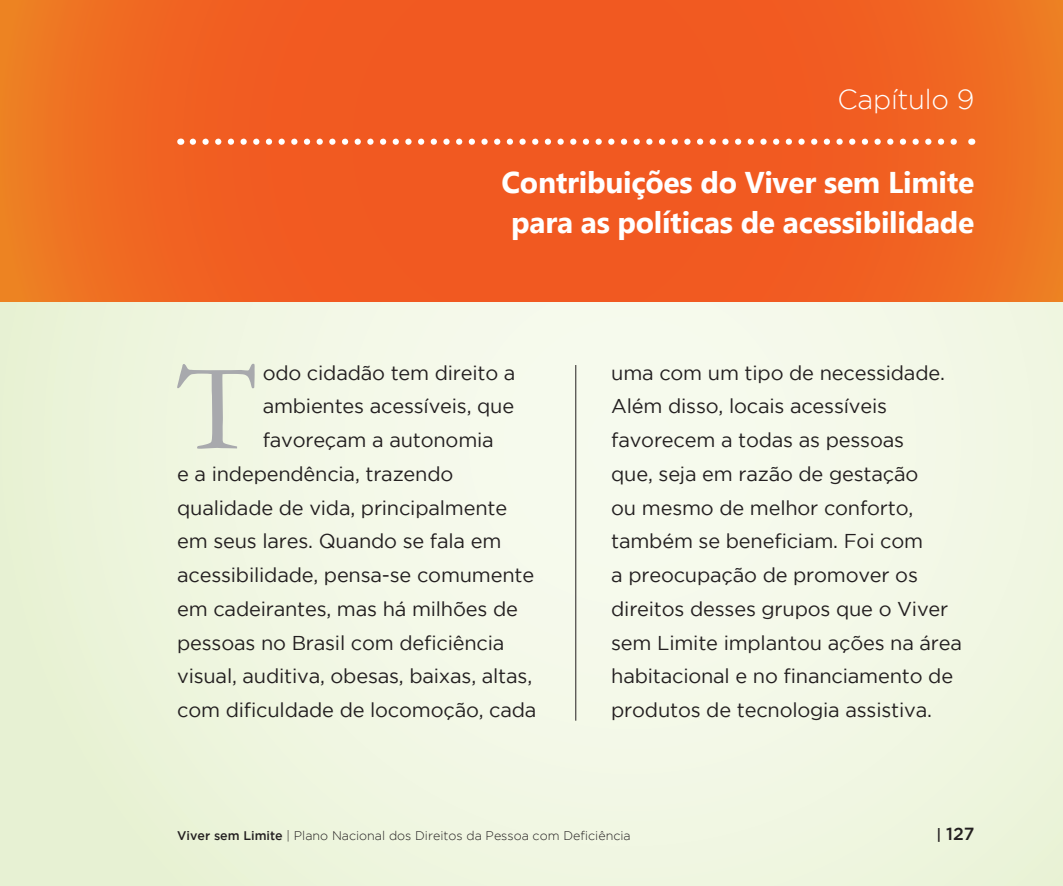
<style>
.page{position:relative;width:1063px;height:886px;background:#fff}
.page>*{position:absolute;margin:0;border:0;box-sizing:border-box;transform-origin:0 0}
._4_capitular{font:128.25px "Garamond";color:#a8a9ad}
._2_titulo_padrão{font:700 30px/40px "Microsoft New Tai Lue";letter-spacing:-.01em;color:#fff;text-align:center}
._2_titulo_padrão-2{font:300 27.5px "Gotham";letter-spacing:-.01em;color:#fff}
._4_capitular-2{font:20px/33.8px "Gotham";letter-spacing:-.01em;color:#231f20}
.t1{font:500 17.5px "Gotham";color:#231f20}
.t2{font:300 12.5px "Gotham";color:#231f20}
.s1{font-weight:500}
.s2{font-size:15px}
</style>
<div class="page">
<div style="left:0;top:0;width:1063px;height:886px;background:linear-gradient(to right,#edf5dd,#f5f9ea)"></div>
<svg style="left:0;top:0;width:1063px;height:301px;background:#f06121"></svg>
<svg style="left:193px;top:139px;width:772px;height:6px"></svg>
<hr style="left:576px;top:365px;width:1px;height:356px;background:#231f20">
<p class="_2_titulo_padrão-2" style="left:838px;top:84px;width:138px">Capítulo 9</p>
<p class="_2_titulo_padrão" style="left:502px;top:165px;width:474px">Contribuições do Viver sem Limite para as políticas de acessibilidade</p>
<p class="_4_capitular" style="left:177px;top:321px;width:80px">T</p>
<p class="_4_capitular-2" style="left:263px;top:355px;width:254px">odo cidadão tem direito a</p>
<p class="_4_capitular-2" style="left:263px;top:389px;width:253px">ambientes acessíveis, que</p>
<p class="_4_capitular-2" style="left:263px;top:423px;width:233px">favoreçam a autonomia</p>
<p class="_4_capitular-2" style="left:177px;top:457px;width:278px">e a independência, trazendo</p>
<p class="_4_capitular-2" style="left:177px;top:490px;width:332px">qualidade de vida, principalmente</p>
<p class="_4_capitular-2" style="left:177px;top:524px;width:326px">em seus lares. Quando se fala em</p>
<p class="_4_capitular-2" style="left:177px;top:558px;width:359px">acessibilidade, pensa-se comumente</p>
<p class="_4_capitular-2" style="left:177px;top:591px;width:342px">em cadeirantes, mas há milhões de</p>
<p class="_4_capitular-2" style="left:177px;top:625px;width:329px">pessoas no Brasil com deficiência</p>
<p class="_4_capitular-2" style="left:177px;top:659px;width:357px">visual, auditiva, obesas, baixas, altas,</p>
<p class="_4_capitular-2" style="left:177px;top:693px;width:361px">com dificuldade de locomoção, cada</p>
<p class="_4_capitular-2" style="left:611px;top:355px;width:352px">uma com um tipo de necessidade.<br>Além disso, locais acessíveis favorecem a todas as pessoas<br>que, seja em razão de gestação<br>ou mesmo de melhor conforto, também se beneficiam. Foi com<br>a preocupação de promover os direitos desses grupos que o Viver sem Limite implantou ações na área habitacional e no financiamento de produtos de tecnologia assistiva.</p>
<p class="t2" style="left:177px;top:829px;width:455px"><span class="s1">Viver sem Limite</span> | Plano Nacional dos Direitos da Pessoa com Deficiência</p>
<p class="t1" style="left:937px;top:824px;width:39px"><span class="s2">|</span> 127</p>
</div>
